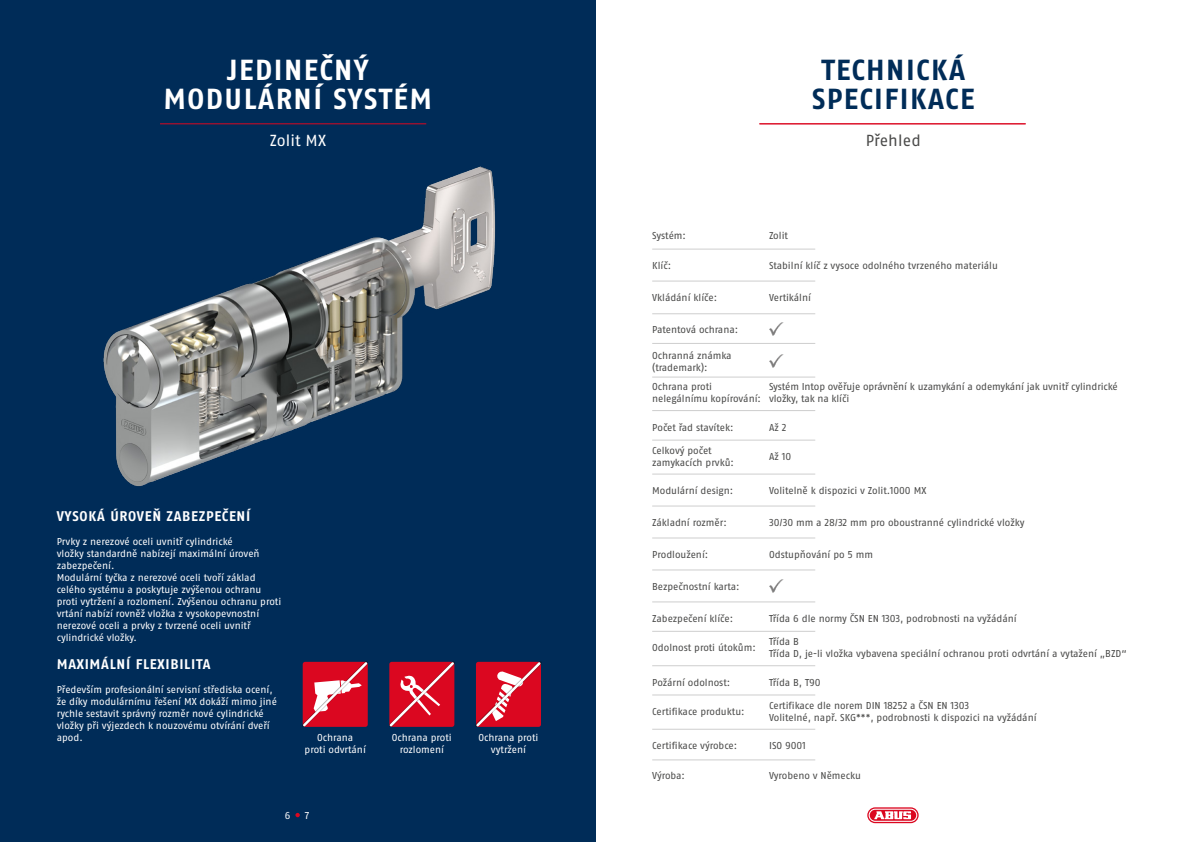
<style>
.page{position:relative;width:1191px;height:842px;background:#fff}
.page>*{position:absolute;margin:0;border:0;box-sizing:border-box;transform-origin:0 0}
.t1{font:700 29px/29.5px "ABUS Fago Pro";letter-spacing:.05em;color:#fff;text-align:center}
.t2{font:700 29px/29.5px "ABUS Fago Pro";letter-spacing:.05em;color:#002c58;text-align:center}
.t3{font:16px "ABUS Fago Pro";letter-spacing:.01em;color:#fff}
.t4{font:16px "ABUS Fago Pro";letter-spacing:.005em;color:#4a4a49}
.t5{font:700 14px "ABUS Fago Pro";letter-spacing:.05em;color:#fff}
.t6{font:10px/12px "ABUS Fago Pro";letter-spacing:-.005em;color:#4a4a49}
.t7{font:10px/12px "ABUS Fago Pro";letter-spacing:-.005em;color:#fff;text-align:center}
</style>
<div class="page">
<div style="left:0;top:0;width:595px;height:842px;background:#002c58"></div>
<hr style="left:160px;top:123px;width:266px;height:1px;background:#db0720">
<hr style="left:759px;top:123px;width:266px;height:1px;background:#db0720">
<img style="left:103px;top:166px;width:393px;height:321px">
<svg style="left:303px;top:662px;width:65px;height:65px;background:#de364a"></svg>
<svg style="left:389px;top:662px;width:65px;height:65px;background:#db243a"></svg>
<svg style="left:476px;top:662px;width:65px;height:65px;background:#dd2d42"></svg>
<hr style="left:652px;top:249px;width:163px;height:1px;background:#cecece">
<hr style="left:652px;top:281px;width:163px;height:1px;background:#cecece">
<hr style="left:652px;top:313px;width:163px;height:1px;background:#cecece">
<img style="left:769px;top:323px;width:14px;height:12px">
<hr style="left:652px;top:343px;width:163px;height:1px;background:#cecece">
<img style="left:769px;top:355px;width:14px;height:13px">
<hr style="left:652px;top:377px;width:163px;height:1px;background:#cecece">
<hr style="left:652px;top:410px;width:163px;height:1px;background:#cecece">
<hr style="left:652px;top:440px;width:163px;height:1px;background:#cecece">
<hr style="left:652px;top:474px;width:163px;height:1px;background:#cecece">
<hr style="left:652px;top:506px;width:163px;height:1px;background:#cecece">
<hr style="left:652px;top:538px;width:163px;height:1px;background:#cecece">
<hr style="left:652px;top:570px;width:163px;height:1px;background:#cecece">
<img style="left:769px;top:579px;width:14px;height:13px">
<hr style="left:652px;top:601px;width:163px;height:1px;background:#cecece">
<hr style="left:652px;top:631px;width:163px;height:1px;background:#cecece">
<hr style="left:652px;top:665px;width:163px;height:1px;background:#cecece">
<hr style="left:652px;top:695px;width:163px;height:1px;background:#cecece">
<hr style="left:652px;top:729px;width:163px;height:1px;background:#cecece">
<hr style="left:652px;top:759px;width:163px;height:1px;background:#cecece">
<svg style="left:867px;top:807px;width:51px;height:16px"></svg>
<svg style="left:868px;top:809px;width:49px;height:13px"></svg>
<svg style="left:295px;top:813px;width:5px;height:4px"></svg>
<h1 class="t1" style="left:163px;top:55px;width:270px">JEDINEČNÝ<br>MODULÁRNÍ SYSTÉM</h1>
<h2 class="t3" style="left:270px;top:131px;width:58px">Zolit MX</h2>
<h3 class="t5" style="left:57px;top:507px;width:195px">VYSOKÁ ÚROVEŇ ZABEZPEČENÍ</h3>
<p class="t7" style="left:57px;top:535px;width:226px;text-align:left">Prvky z nerezové oceli uvnitř cylindrické<br>vložky standardně nabízejí maximální úroveň zabezpečení.<br>Modulární tyčka z nerezové oceli tvoří základ celého systému a poskytuje zvýšenou ochranu proti vytržení a rozlomení. Zvýšenou ochranu proti vrtání nabízí rovněž vložka z vysokopevnostní nerezové oceli a prvky z tvrzené oceli uvnitř cylindrické vložky.</p>
<h3 class="t5" style="left:57px;top:655px;width:155px">MAXIMÁLNÍ FLEXIBILITA</h3>
<p class="t7" style="left:57px;top:683px;width:222px;text-align:left">Především profesionální servisní střediska ocení, že díky modulárnímu řešení MX dokáží mimo jiné rychle sestavit správný rozměr nové cylindrické vložky při výjezdech k nouzovému otvírání dveří apod.</p>
<p class="t7" style="left:304px;top:731px;width:63px">Ochrana<br>proti odvrtání</p>
<p class="t7" style="left:392px;top:731px;width:61px">Ochrana proti rozlomení</p>
<p class="t7" style="left:478px;top:731px;width:61px">Ochrana proti vytržení</p>
<p class="t7" style="left:285px;top:809px;width:7px">6</p>
<p class="t7" style="left:305px;top:809px;width:6px">7</p>
<h1 class="t2" style="left:812px;top:55px;width:164px">TECHNICKÁ<br>SPECIFIKACE</h1>
<h2 class="t4" style="left:865px;top:131px;width:57px">Přehled</h2>
<p class="t6" style="left:652px;top:229px;width:35px">Systém:</p>
<p class="t6" style="left:769px;top:229px;width:20px">Zolit</p>
<p class="t6" style="left:652px;top:260px;width:20px">Klíč:</p>
<p class="t6" style="left:769px;top:260px;width:230px">Stabilní klíč z vysoce odolného tvrzeného materiálu</p>
<p class="t6" style="left:652px;top:291px;width:66px">Vkládání klíče:</p>
<p class="t6" style="left:769px;top:291px;width:43px">Vertikální</p>
<p class="t6" style="left:652px;top:323px;width:87px">Patentová ochrana:</p>
<p class="t6" style="left:652px;top:350px;width:81px">Ochranná známka (trademark):</p>
<p class="t6" style="left:652px;top:381px;width:110px">Ochrana proti nelegálnímu kopírování:</p>
<p class="t6" style="left:769px;top:381px;width:350px">Systém Intop ověřuje oprávnění k uzamykání a odemykání jak uvnitř cylindrické vložky, tak na klíči</p>
<p class="t6" style="left:652px;top:421px;width:83px">Počet řad stavítek:</p>
<p class="t6" style="left:769px;top:421px;width:19px">Až 2</p>
<p class="t6" style="left:652px;top:444px;width:83px">Celkový počet zamykacích prvků:</p>
<p class="t6" style="left:769px;top:450px;width:24px">Až 10</p>
<p class="t6" style="left:652px;top:484px;width:82px">Modulární design:</p>
<p class="t6" style="left:769px;top:484px;width:159px">Volitelně k dispozici v Zolit.1000 MX</p>
<p class="t6" style="left:652px;top:516px;width:76px">Základní rozměr:</p>
<p class="t6" style="left:769px;top:516px;width:257px">30/30 mm a 28/32 mm pro oboustranné cylindrické vložky</p>
<p class="t6" style="left:652px;top:548px;width:58px">Prodloužení:</p>
<p class="t6" style="left:769px;top:548px;width:106px">Odstupňování po 5 mm</p>
<p class="t6" style="left:652px;top:580px;width:89px">Bezpečnostní karta:</p>
<p class="t6" style="left:652px;top:612px;width:82px">Zabezpečení klíče:</p>
<p class="t6" style="left:769px;top:612px;width:249px">Třída 6 dle normy ČSN EN 1303, podrobnosti na vyžádání</p>
<p class="t6" style="left:652px;top:642px;width:105px">Odolnost proti útokům:</p>
<p class="t6" style="left:769px;top:636px;width:359px">Třída B<br>Třída D, je-li vložka vybavena speciální ochranou proti odvrtání a vytažení „BZD“</p>
<p class="t6" style="left:652px;top:676px;width:80px">Požární odolnost:</p>
<p class="t6" style="left:769px;top:676px;width:53px">Třída B, T90</p>
<p class="t6" style="left:652px;top:705px;width:94px">Certifikace produktu:</p>
<p class="t6" style="left:769px;top:699px;width:269px">Certifikace dle norem DIN 18252 a ČSN EN 1303<br>Volitelné, např. SKG***, podrobnosti k dispozici na vyžádání</p>
<p class="t6" style="left:652px;top:740px;width:87px">Certifikace výrobce:</p>
<p class="t6" style="left:769px;top:740px;width:38px">ISO 9001</p>
<p class="t6" style="left:652px;top:769px;width:34px">Výroba:</p>
<p class="t6" style="left:769px;top:769px;width:93px">Vyrobeno v Německu</p>
</div>
